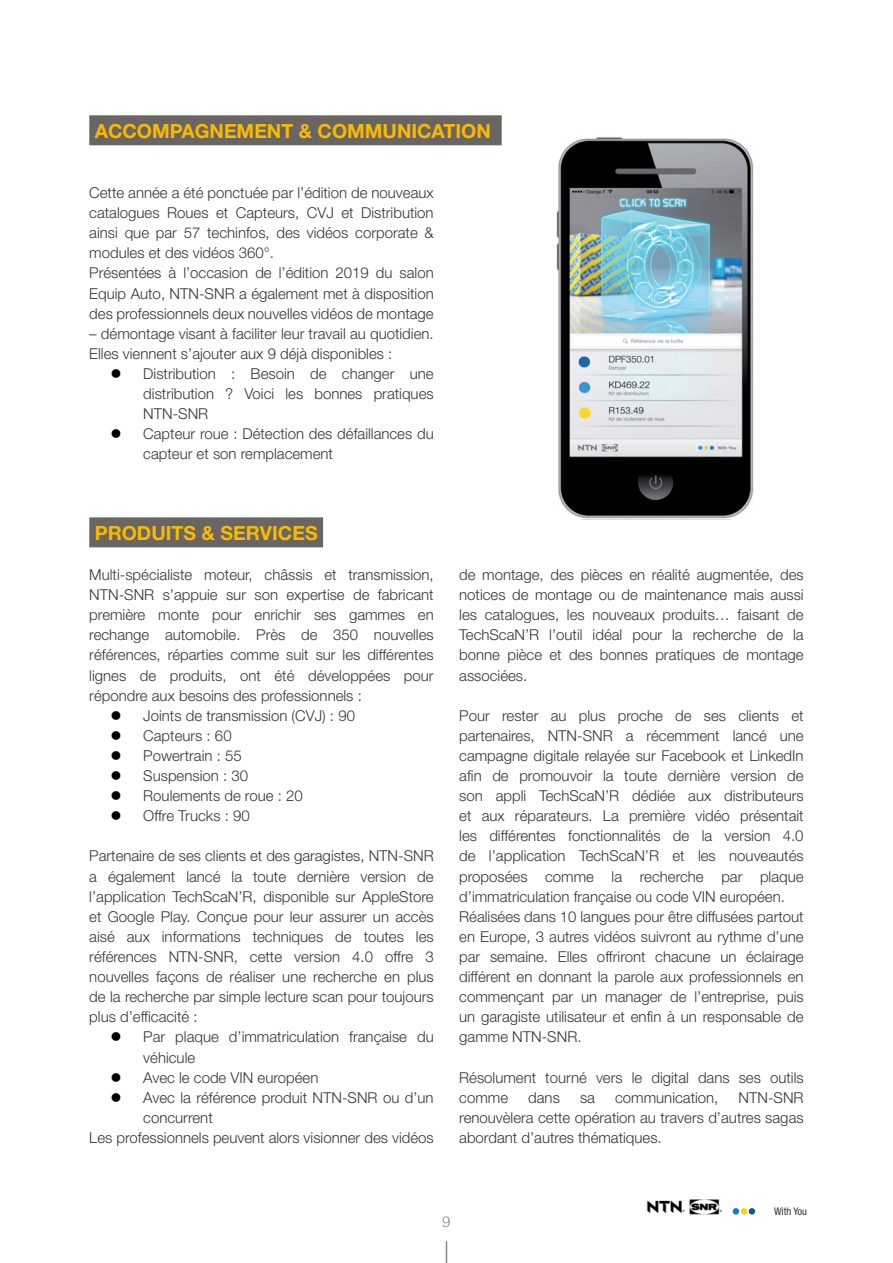
<style>
.page{position:relative;width:893px;height:1263px;background:#fff}
.page>*{position:absolute;margin:0;border:0;box-sizing:border-box;transform-origin:0 0}
.t1{font:700 19.5px "Helvetica Neue";color:#fbba00}
.t2{font:300 15px/20.1px "Helvetica Neue";color:#383634}
.t3{font:300 15px "Helvetica";color:#878787}
.t4{font:condensed 10.5px "Helvetica Neue";color:#383634}
</style>
<div class="page">
<svg style="left:446px;top:1241px;width:1px;height:22px"></svg>
<svg style="left:733px;top:1208px;width:22px;height:6px"></svg>
<img style="left:647px;top:1199px;width:75px;height:16px">
<div style="left:89px;top:115px;width:413px;height:30px;background:#696563"></div>
<div style="left:89px;top:517px;width:234px;height:30px;background:#696563"></div>
<img style="left:556px;top:137px;width:198px;height:383px">
<h1 class="t1" style="left:95px;top:119px;width:398px">ACCOMPAGNEMENT &amp; COMMUNICATION</h1>
<p class="t2" style="left:89px;top:182px;width:346px">Cette année a été ponctuée par l’édition de nouveaux catalogues Roues et Capteurs, CVJ et Distribution ainsi que par 57 techinfos, des vidéos corporate &amp; modules et des vidéos 360°.<br>Présentées à l’occasion de l’édition 2019 du salon Equip Auto, NTN-SNR a également met à disposition des professionnels deux nouvelles vidéos de montage</p>
<p class="t2" style="left:89px;top:323px;width:346px">– démontage visant à faciliter leur travail au quotidien.<br>Elles viennent s’ajouter aux 9 déjà disponibles :</p>
<p class="t2" style="left:143px;top:363px;width:292px">Distribution : Besoin de changer une distribution ? Voici les bonnes pratiques<br>NTN-SNR<br>Capteur roue : Détection des défaillances du capteur et son remplacement</p>
<h1 class="t1" style="left:95px;top:521px;width:224px">PRODUITS &amp; SERVICES</h1>
<p class="t2" style="left:89px;top:564px;width:346px">Multi-spécialiste moteur, châssis et transmission,</p>
<p class="t2" style="left:89px;top:584px;width:346px">NTN-SNR s’appuie sur son expertise de fabricant</p>
<p class="t2" style="left:89px;top:605px;width:346px">première monte pour enrichir ses gammes en</p>
<p class="t2" style="left:89px;top:625px;width:346px">rechange automobile. Près de 350 nouvelles</p>
<p class="t2" style="left:89px;top:645px;width:346px">références, réparties comme suit sur les différentes</p>
<p class="t2" style="left:89px;top:665px;width:346px">lignes de produits, ont été développées pour</p>
<p class="t2" style="left:89px;top:685px;width:274px">répondre aux besoins des professionnels :</p>
<p class="t2" style="left:143px;top:705px;width:213px">Joints de transmission (CVJ) : 90</p>
<p class="t2" style="left:143px;top:725px;width:90px">Capteurs : 60</p>
<p class="t2" style="left:143px;top:745px;width:100px">Powertrain : 55</p>
<p class="t2" style="left:143px;top:765px;width:106px">Suspension : 30</p>
<p class="t2" style="left:143px;top:785px;width:161px">Roulements de roue : 20</p>
<p class="t2" style="left:143px;top:805px;width:108px">Offre Trucks : 90</p>
<p class="t2" style="left:89px;top:846px;width:346px;text-align:justify">Partenaire de ses clients et des garagistes, NTN-SNR a également lancé la toute dernière version de l’application TechScaN’R, disponible sur AppleStore et Google Play. Conçue pour leur assurer un accès aisé aux informations techniques de toutes les références NTN-SNR, cette version 4.0 offre 3 nouvelles façons de réaliser une recherche en plus de la recherche par simple lecture scan pour toujours plus d’efficacité :</p>
<p class="t2" style="left:143px;top:1027px;width:292px">Par plaque d’immatriculation française du</p>
<p class="t2" style="left:143px;top:1047px;width:53px">véhicule</p>
<p class="t2" style="left:143px;top:1067px;width:177px">Avec le code VIN européen</p>
<p class="t2" style="left:143px;top:1087px;width:292px">Avec la référence produit NTN-SNR ou d’un</p>
<p class="t2" style="left:143px;top:1107px;width:71px">concurrent</p>
<p class="t2" style="left:89px;top:1127px;width:346px">Les professionnels peuvent alors visionner des vidéos</p>
<p class="t2" style="left:459px;top:564px;width:346px;text-align:justify">de montage, des pièces en réalité augmentée, des notices de montage ou de maintenance mais aussi les catalogues, les nouveaux produits… faisant de TechScaN’R l’outil idéal pour la recherche de la bonne pièce et des bonnes pratiques de montage associées.</p>
<p class="t2" style="left:459px;top:705px;width:346px">Pour rester au plus proche de ses clients et partenaires, NTN-SNR a récemment lancé une campagne digitale relayée sur Facebook et LinkedIn afin de promouvoir la toute dernière version de son appli TechScaN’R dédiée aux distributeurs et aux réparateurs. La première vidéo présentait les différentes fonctionnalités de la version 4.0 de l’application TechScaN’R et les nouveautés proposées comme la recherche par plaque d’immatriculation française ou code VIN européen.<br>Réalisées dans 10 langues pour être diffusées partout en Europe, 3 autres vidéos suivront au rythme d’une par semaine. Elles offriront chacune un éclairage différent en donnant la parole aux professionnels en commençant par un manager de l’entreprise, puis un garagiste utilisateur et enfin à un responsable de gamme NTN-SNR.</p>
<p class="t2" style="left:459px;top:1067px;width:346px">Résolument tourné vers le digital dans ses outils comme</p>
<p class="t2" style="left:459px;top:1087px;width:346px;text-align:justify;text-indent:279px">NTN-SNR renouvèlera cette opération au travers d’autres sagas abordant d’autres thématiques.</p>
<p class="t2" style="left:528px;top:1087px;width:33px">dans</p>
<p class="t2" style="left:580px;top:1087px;width:16px">sa</p>
<p class="t2" style="left:615px;top:1087px;width:105px">communication,</p>
<p class="t3" style="left:442px;top:1208px;width:10px">9</p>
<p class="t4" style="left:774px;top:1205px;width:35px">With You</p>
</div>
